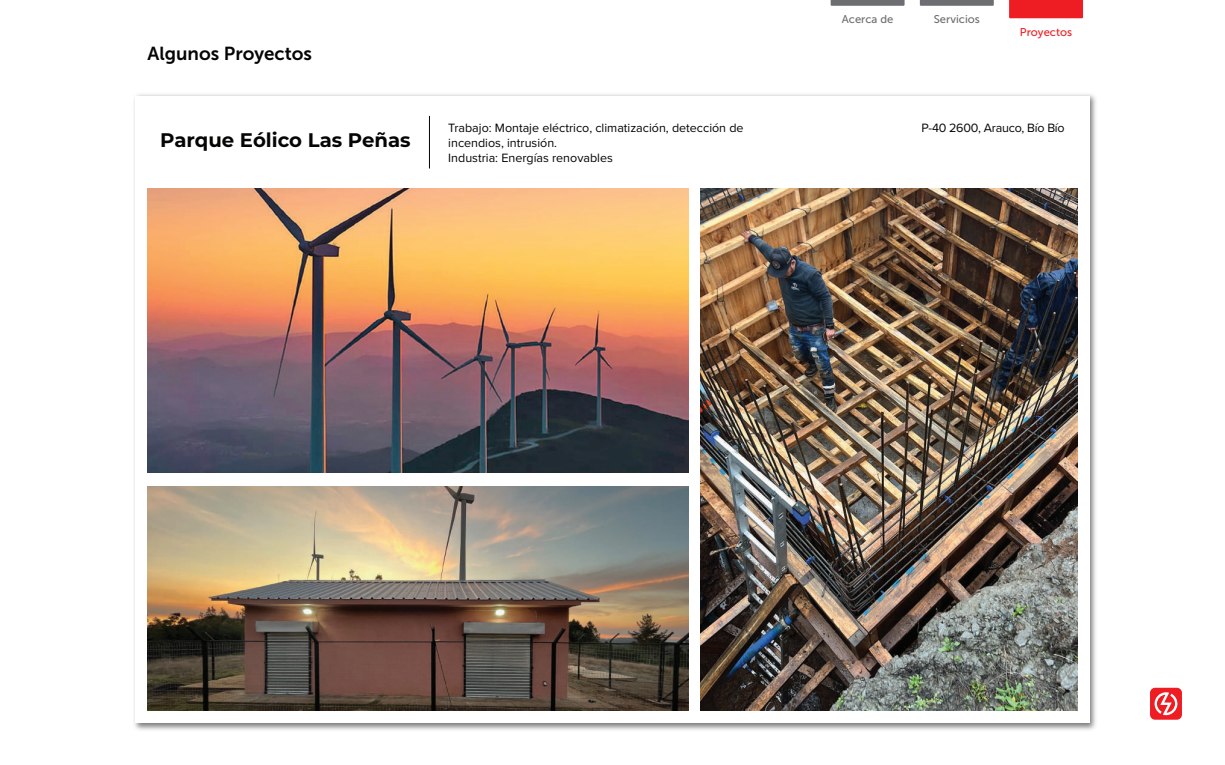
<style>
.page{position:relative;width:1225px;height:765px;background:#fff}
.page>*{position:absolute;margin:0;border:0;box-sizing:border-box;transform-origin:0 0}
.t1{font:700 19.62px "Montserrat";color:#050504}
.t2{font:18.75px "Museo Sans 700";color:#050504}
.t3{font:12.5px/15px "Proxima Nova";color:#050504}
.t4{font:12.5px "Proxima Nova";letter-spacing:-.02em;color:#050504}
.t5{font:11.25px "Museo Sans 500";color:#6d6e71}
.t6{font:11.25px "Museo Sans 500";color:#ee1d23}
</style>
<div class="page">
<svg style="left:831px;top:0;width:74px;height:6px"></svg>
<svg style="left:920px;top:0;width:74px;height:6px"></svg>
<svg style="left:1009px;top:0;width:74px;height:18px"></svg>
<img style="left:134px;top:94px;width:962px;height:636px">
<div style="left:135px;top:96px;width:955px;height:627px;background:#fff"></div>
<hr style="left:429px;top:116px;width:1px;height:53px;background:#050504">
<div style="left:1150px;top:688px;width:32px;height:32px;background:#ee1d23;border-radius:5px"></div>
<svg style="left:1154px;top:692px;width:24px;height:23px"></svg>
<img style="left:701px;top:188px;width:376px;height:523px">
<img style="left:148px;top:188px;width:540px;height:284px">
<img style="left:148px;top:486px;width:540px;height:225px">
<h2 class="t2" style="left:148px;top:43px;width:166px">Algunos Proyectos</h2>
<h1 class="t1" style="left:160px;top:126px;width:252px">Parque Eólico Las Peñas</h1>
<p class="t5" style="left:842px;top:13px;width:53px">Acerca de</p>
<p class="t5" style="left:934px;top:13px;width:48px">Servicios</p>
<p class="t6" style="left:1020px;top:26px;width:54px">Proyectos</p>
<p class="t3" style="left:448px;top:119px;width:297px">Trabajo: Montaje eléctrico, climatización, detección de incendios, intrusión.<br>Industria: Energías renovables</p>
<p class="t4" style="left:921px;top:119px;width:145px">P-40 2600, Arauco, Bío Bío</p>
</div>
